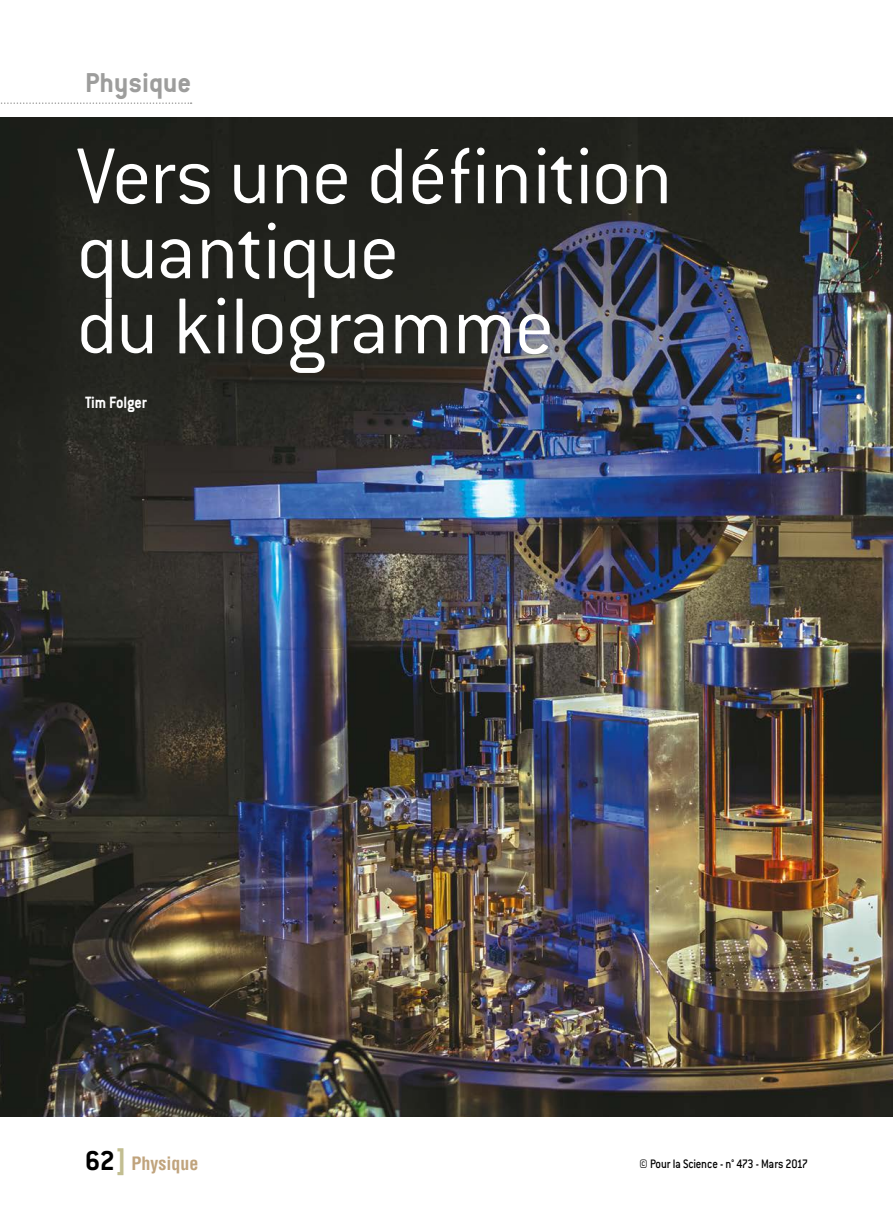
<style>
.page{position:relative;width:893px;height:1221px;background:#fff}
.page>*{position:absolute;margin:0;border:0;box-sizing:border-box;transform-origin:0 0}
._002_titre_article{font:300 87px/75px "Conduit ITC";letter-spacing:-.015em;color:#fff}
._001_discipline{font:700 30px "Conduit ITC";color:#9d9d9c}
.t1{font:700 condensed 18px "Helvetica";color:#c0a37c}
._003_auteur{font:700 18px "Conduit ITC";color:#fff;scale:.9 1}
.t2{font:500 13.5px "Conduit ITC";letter-spacing:-.02em;color:#000;scale:.9 1}
.s1{font-family:"Conduit ITC";font-stretch:normal;font-size:30px;color:#000}
.s2{font-family:"Conduit ITC";font-stretch:normal;font-size:30px;color:#c2be91}
</style>
<div class="page">
<img style="left:0;top:117px;width:893px;height:999px">
<svg style="left:1px;top:102px;width:191px;height:2px"></svg>
<p class="_001_discipline" style="left:85px;top:65px;width:108px">Physique</p>
<p class="_002_titre_article" style="left:77px;top:139px;width:598px">Vers une définition quantique<br>du kilogramme</p>
<p class="_003_auteur" style="left:85px;top:391px;width:70px">Tim Folger</p>
<p class="t1" style="left:85px;top:1152px;width:115px"><span class="s1">62</span><span class="s2">]</span> Physique</p>
<p class="t2" style="left:639px;top:1156px;width:189px">© Pour la Science - n° 473 - Mars 2017</p>
</div>
